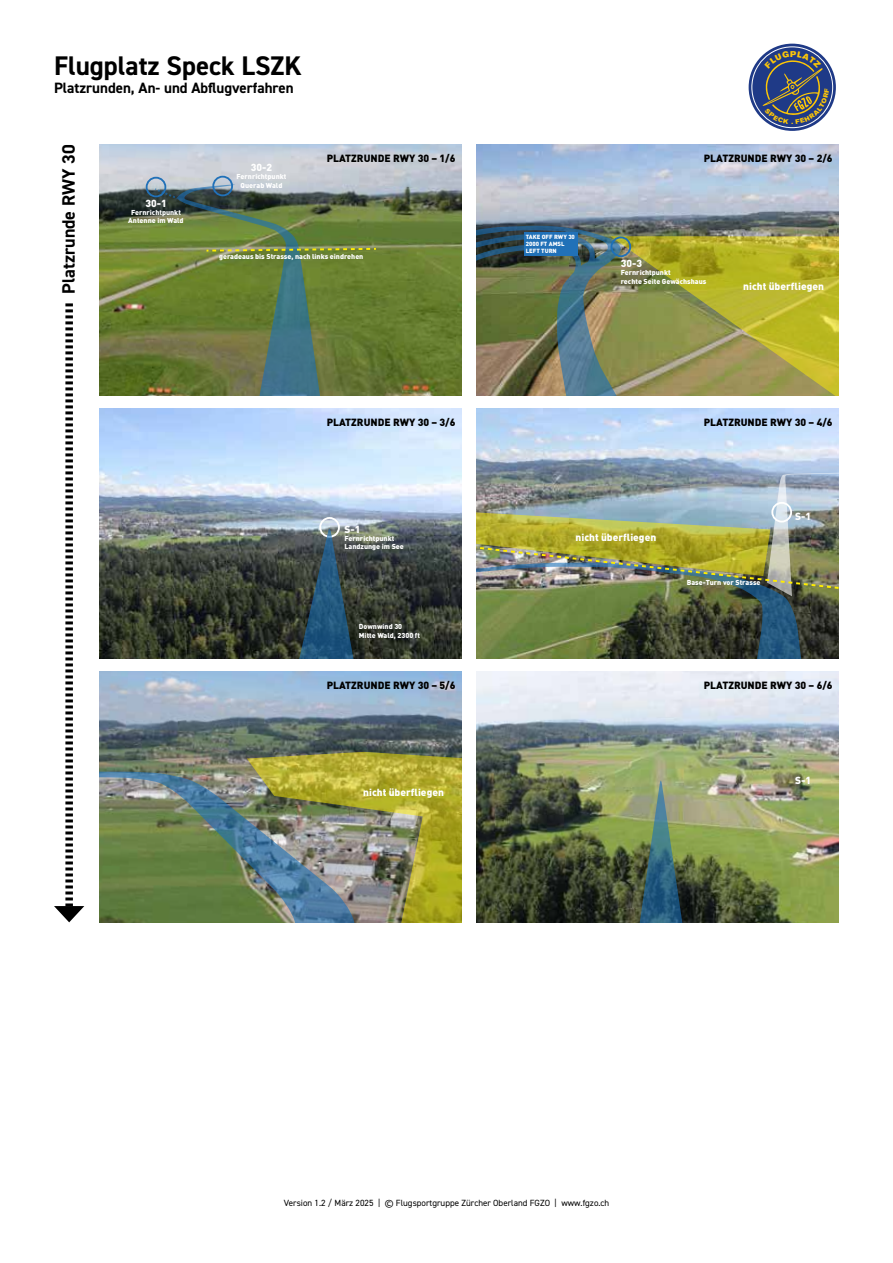
<style>
.page{position:relative;width:893px;height:1263px;background:#fff}
.page>*{position:absolute;margin:0;border:0;box-sizing:border-box;transform-origin:0 0}
.t1{font:700 27px "DIN2014";color:#000}
.t2{font:700 18px "DIN2014";color:#000}
.t3{font:700 15px "DIN2014";color:#000}
.t4{font:900 10.35px "DIN";color:#000}
.t5{font:900 10.2px "DIN";color:#fff}
.t6{font:9px "DIN2014";color:#000}
.t7{font:900 7.05px/8.6px "DIN";color:#fff}
.t8{font:6.3px "AK11 Super";color:#fec707;scale:1.05 1}
.t9{font:900 6px/7.2px "DIN";color:#fff}
</style>
<div class="page">
<svg style="left:749px;top:44px;width:87px;height:87px"></svg>
<div style="left:751px;top:47px;width:82px;height:81px;border:1px solid #fff;border-radius:50%"></div>
<img style="left:99px;top:145px;width:363px;height:250px">
<div style="left:146px;top:177px;width:20px;height:20px;border:2px solid #2171b8;border-radius:50%"></div>
<div style="left:212px;top:176px;width:21px;height:20px;border:2px solid #2171b8;border-radius:50%"></div>
<svg style="left:155px;top:184px;width:221px;height:211px;background:#657a48"></svg>
<img style="left:99px;top:408px;width:363px;height:251px">
<div style="left:319px;top:517px;width:21px;height:21px;border:2px solid #fff;border-radius:50%"></div>
<svg style="left:298px;top:529px;width:57px;height:130px;background:#335060"></svg>
<img style="left:99px;top:672px;width:363px;height:80px">
<img style="left:99px;top:752px;width:363px;height:170px">
<img style="left:476px;top:145px;width:363px;height:81px">
<img style="left:476px;top:226px;width:363px;height:169px">
<div style="left:524px;top:232px;width:53px;height:24px;background:#2171b8"></div>
<img style="left:476px;top:408px;width:363px;height:63px">
<img style="left:476px;top:471px;width:363px;height:188px">
<img style="left:476px;top:672px;width:363px;height:250px">
<img style="left:634px;top:781px;width:54px;height:141px">
<svg style="left:54px;top:303px;width:30px;height:619px"></svg>
<svg style="left:762px;top:51px;width:67px;height:73px;background:#45557e"></svg>
<h1 class="t1" style="left:54px;top:48px;width:250px">Flugplatz Speck LSZK</h1>
<h3 class="t3" style="left:54px;top:78px;width:241px">Platzrunden, An- und Abflugverfahren</h3>
<h2 class="t2" style="left:57px;top:294px;width:151px;rotate:-90deg">Platzrunde RWY 30</h2>
<h3 class="t5" style="left:145px;top:196px;width:23px">30-1</h3>
<p class="t7" style="left:128px;top:208px;width:57px;text-align:center">Fernrichtpunkt<br>Antenne im Wald</p>
<h3 class="t5" style="left:251px;top:161px;width:23px">30-2</h3>
<p class="t7" style="left:237px;top:172px;width:51px;text-align:center">Fernrichtpunkt<br>Querab Wald</p>
<h3 class="t4" style="left:327px;top:151px;width:130px">PLATZRUNDE RWY 30 – 1/6</h3>
<p class="t7" style="left:219px;top:252px;width:146px">geradeaus bis Strasse, nach links eindrehen</p>
<h3 class="t4" style="left:327px;top:415px;width:130px">PLATZRUNDE RWY 30 – 3/6</h3>
<h3 class="t5" style="left:344px;top:522px;width:18px">S-1</h3>
<p class="t7" style="left:344px;top:534px;width:61px">Fernrichtpunkt<br>Landzunge im See</p>
<p class="t7" style="left:359px;top:622px;width:63px">Downwind 30<br>Mitte Wald, 2300 ft</p>
<h3 class="t4" style="left:327px;top:679px;width:130px">PLATZRUNDE RWY 30 – 5/6</h3>
<h3 class="t5" style="left:363px;top:785px;width:82px">nicht überfliegen</h3>
<p class="t8" style="left:792px;top:118px;width:3px">.</p>
<p class="t9" style="left:526px;top:233px;width:51px">TAKE OFF RWY 30<br>2000 FT AMSL<br>LEFT TURN</p>
<h3 class="t4" style="left:704px;top:151px;width:130px">PLATZRUNDE RWY 30 – 2/6</h3>
<h3 class="t5" style="left:621px;top:257px;width:23px">30-3</h3>
<p class="t7" style="left:621px;top:268px;width:87px">Fernrichtpunkt<br>rechte Seite Gewächshaus</p>
<h3 class="t5" style="left:743px;top:279px;width:82px">nicht überfliegen</h3>
<h3 class="t4" style="left:704px;top:415px;width:130px">PLATZRUNDE RWY 30 – 4/6</h3>
<h3 class="t5" style="left:795px;top:509px;width:18px">S-1</h3>
<h3 class="t5" style="left:576px;top:531px;width:82px">nicht überfliegen</h3>
<p class="t7" style="left:687px;top:577px;width:75px">Base-Turn vor Strasse</p>
<h3 class="t4" style="left:704px;top:679px;width:130px">PLATZRUNDE RWY 30 – 6/6</h3>
<h3 class="t5" style="left:795px;top:773px;width:18px">S-1</h3>
<p class="t6" style="left:284px;top:1197px;width:327px">Version 1.2 / März 2025 | © Flugsportgruppe Zürcher Oberland FGZO | www.fgzo.ch</p>
</div>
